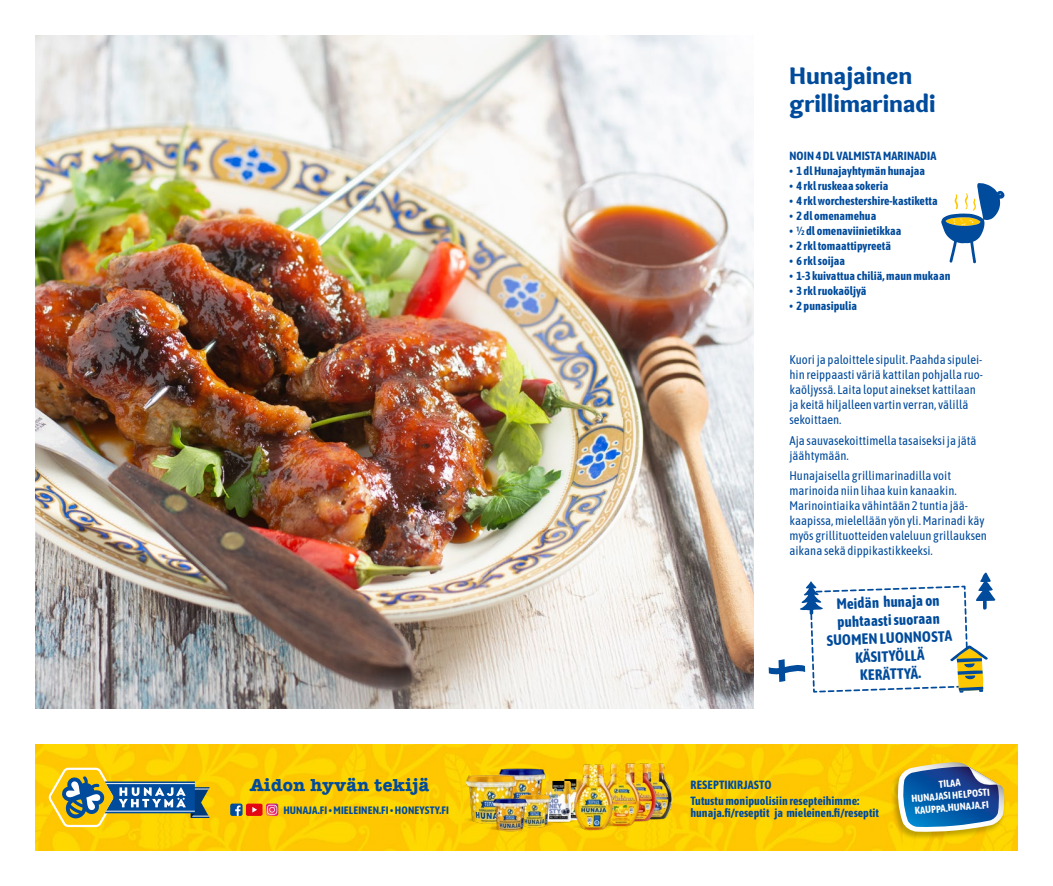
<style>
.page{position:relative;width:1053px;height:886px;background:#fff}
.page>*{position:absolute;margin:0;border:0;box-sizing:border-box;transform-origin:0 0}
.Iso_Reseptin_otsikko{font:900 25px/27.5px "Overlock";color:#004b9c}
.t1{font:700 17.62px "American Typewriter ITC Pro";letter-spacing:.025em;color:#004b9c}
.Nostoteksti_Asap{font:700 15px/18px "Asap Condensed";color:#004b9c;text-align:center}
.Resepti_ohjeteksti_A{font:12.5px/15px "Asap Condensed";color:#004b9c}
.AINESOSAT_OTSIKKO_As{font:700 11.88px/11px "Asap Condensed";color:#004b9c}
.t2{font:700 10.75px "Asap Condensed";letter-spacing:.01em;color:#004b9c}
.t3{font:700 10.12px/12.4px "Asap Condensed";color:#fff;text-align:center}
</style>
<div class="page">
<img style="left:35px;top:35px;width:718px;height:674px">
<svg style="left:768px;top:572px;width:227px;height:121px"></svg>
<svg style="left:941px;top:183px;width:63px;height:81px"></svg>
<img style="left:36px;top:744px;width:981px;height:106px">
<div style="left:890px;top:761px;width:115px;height:79px;background:#000;opacity:.25"></div>
<svg style="left:896px;top:762px;width:108px;height:70px;background:#5c8290"></svg>
<svg style="left:48px;top:768px;width:162px;height:59px;background:#a8a656"></svg>
<div style="left:230px;top:803px;width:12px;height:13px;background:#004b9c;border-radius:2px"></div>
<svg style="left:235px;top:805px;width:5px;height:11px"></svg>
<svg style="left:246px;top:803px;width:32px;height:13px"></svg>
<img style="left:496px;top:761px;width:52px;height:28px">
<div style="left:462px;top:817px;width:34px;height:5px;background:#ffd900;border-radius:50%"></div>
<img style="left:463px;top:767px;width:55px;height:65px">
<img style="left:558px;top:779px;width:15px;height:40px">
<svg style="left:539px;top:819px;width:34px;height:4px"></svg>
<img style="left:546px;top:781px;width:25px;height:41px">
<div style="left:522px;top:821px;width:31px;height:5px;background:#f6be01;border-radius:50%"></div>
<img style="left:516px;top:789px;width:36px;height:43px">
<svg style="left:484px;top:826px;width:34px;height:4px"></svg>
<img style="left:491px;top:793px;width:37px;height:41px">
<img style="left:656px;top:763px;width:16px;height:57px">
<img style="left:640px;top:763px;width:16px;height:60px">
<img style="left:601px;top:763px;width:39px;height:64px">
<div style="left:571px;top:824px;width:37px;height:5px;background:#f9d400;border-radius:50%"></div>
<img style="left:573px;top:765px;width:40px;height:66px">
<p class="Iso_Reseptin_otsikko" style="left:789px;top:62px;width:147px">Hunajainen grillimarinadi</p>
<p class="AINESOSAT_OTSIKKO_As" style="left:789px;top:150px;width:148px">NOIN 4 DL VALMISTA MARINADIA</p>
<p class="AINESOSAT_OTSIKKO_As" style="left:789px;top:165px;width:137px">• 1 dl Hunajayhtymän hunajaa</p>
<p class="AINESOSAT_OTSIKKO_As" style="left:789px;top:180px;width:100px">• 4 rkl ruskeaa sokeria</p>
<p class="AINESOSAT_OTSIKKO_As" style="left:789px;top:195px;width:150px">• 4 rkl worchestershire-kastiketta</p>
<p class="AINESOSAT_OTSIKKO_As" style="left:789px;top:210px;width:88px">• 2 dl omenamehua</p>
<p class="AINESOSAT_OTSIKKO_As" style="left:789px;top:225px;width:114px">• ½ dl omenaviinietikkaa</p>
<p class="AINESOSAT_OTSIKKO_As" style="left:789px;top:240px;width:103px">• 2 rkl tomaattipyreetä</p>
<p class="AINESOSAT_OTSIKKO_As" style="left:789px;top:255px;width:57px">• 6 rkl soijaa</p>
<p class="AINESOSAT_OTSIKKO_As" style="left:789px;top:270px;width:162px">• 1-3 kuivattua chiliä, maun mukaan</p>
<p class="AINESOSAT_OTSIKKO_As" style="left:789px;top:285px;width:79px">• 3 rkl ruokaöljyä</p>
<p class="AINESOSAT_OTSIKKO_As" style="left:789px;top:300px;width:69px">• 2 punasipulia</p>
<p class="Resepti_ohjeteksti_A" style="left:789px;top:352px;width:195px">Kuori ja paloittele sipulit. Paahda sipulei&shy;hin reippaasti väriä kattilan pohjalla ruo&shy;kaöljyssä. Laita loput ainekset kattilaan ja keitä hiljalleen vartin verran, välillä sekoittaen.</p>
<p class="Resepti_ohjeteksti_A" style="left:789px;top:432px;width:189px">Aja sauvasekoittimella tasaiseksi ja jätä jäähtymään.</p>
<p class="Resepti_ohjeteksti_A" style="left:789px;top:467px;width:199px">Hunajaisella grillimarinadilla voit marinoida niin lihaa kuin kanaakin.<br>Marinointiaika vähintään 2 tuntia jää&shy;kaapissa, mielellään yön yli. Marinadi käy myös grillituotteiden valeluun grillauksen aikana sekä dippikastikkeeksi.</p>
<p class="Nostoteksti_Asap" style="left:824px;top:594px;width:127px;rotate:-2deg">Meidän hunaja on puhtaasti suoraan<br>SUOMEN LUONNOSTA<br>KÄSITYÖLLÄ<br>KERÄTTYÄ.</p>
<h2 class="t1" style="left:250px;top:774px;width:181px">Aidon hyvän tekijä</h2>
<p class="AINESOSAT_OTSIKKO_As" style="left:690px;top:779px;width:83px">RESEPTIKIRJASTO</p>
<p class="t2" style="left:283px;top:802px;width:167px">HUNAJA.FI • MIELEINEN.FI • HONEYSTY.FI</p>
<p class="AINESOSAT_OTSIKKO_As" style="left:690px;top:795px;width:190px">Tutustu monipuolisiin resepteihimme: hunaja.fi/reseptit ja mieleinen.fi/reseptit</p>
<p class="t3" style="left:909px;top:780px;width:80px;rotate:-5deg">TILAA<br>HUNAJASI HELPOSTI<br>KAUPPA.HUNAJA.FI</p>
</div>
